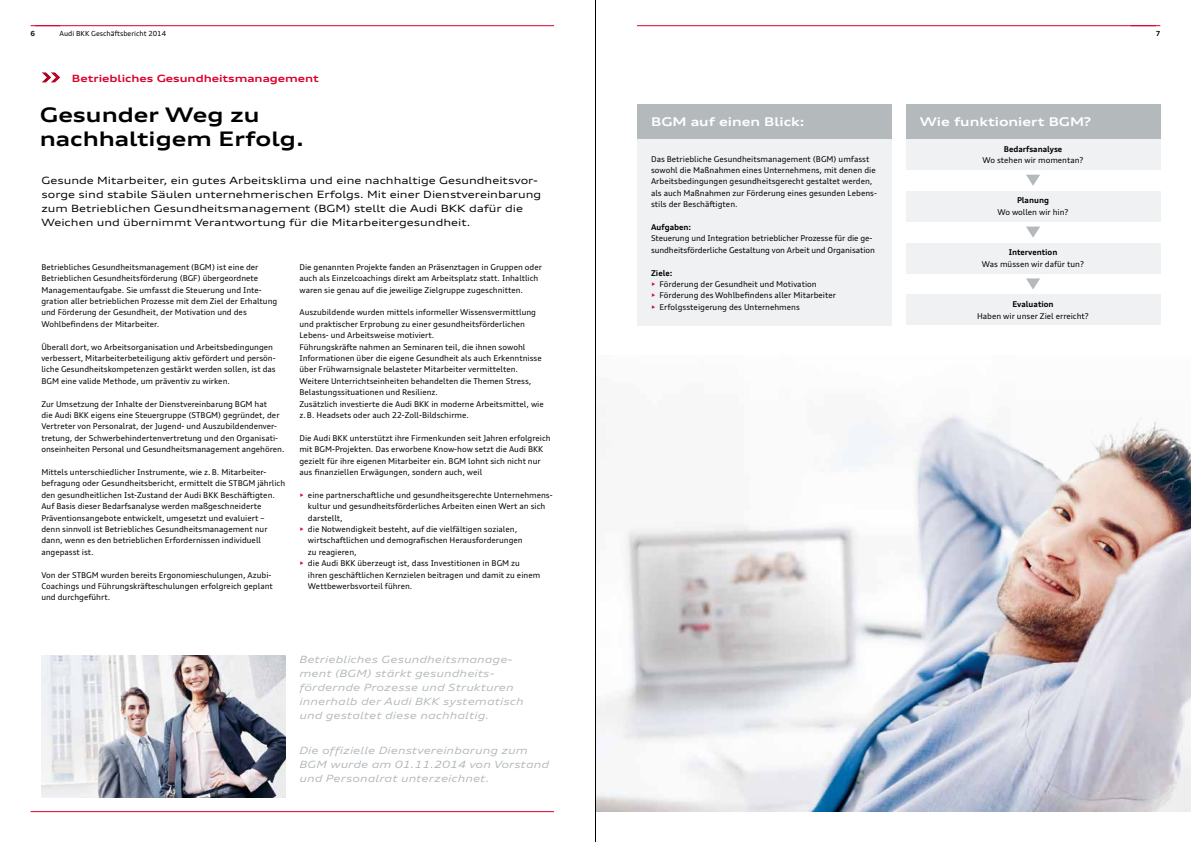
<style>
.page{position:relative;width:1191px;height:842px;background:#fff}
.page>*{position:absolute;margin:0;border:0;box-sizing:border-box;transform-origin:0 0}
.t1{font:700 expanded 20px/24px "Audi Type";color:#000}
.t2{font:700 expanded 12px "Audi Type";color:#fff}
.t3{font:expanded 10px/14px "Audi Type";color:#000}
.t4{font:italic expanded 10px/14px "Audi Type";color:#b4b9bc}
.t5{font:700 expanded 10px "Audi Type";color:#db012a}
.t6{font:8px/11.4px "Audi Type";color:#000}
.t7{font:700 8px "Audi Type";color:#000}
.t8{font:7px "Audi Type";color:#000}
.t9{font:700 7px "Audi Type";color:#000}
.s1{color:#db012a}
.s2{font-weight:700}
</style>
<div class="page">
<img style="left:596px;top:414px;width:595px;height:397px">
<img style="left:41px;top:655px;width:244px;height:142px">
<div style="left:41px;top:71px;width:20px;height:12px;background:#000;opacity:.2"></div>
<div style="left:637px;top:138px;width:254px;height:187px;background:#f0f1f2"></div>
<div style="left:637px;top:105px;width:254px;height:34px;background:#b4b9bc"></div>
<div style="left:905px;top:105px;width:255px;height:34px;background:#b4b9bc"></div>
<div style="left:905px;top:139px;width:255px;height:31px;background:#f0f1f2"></div>
<div style="left:905px;top:243px;width:255px;height:30px;background:#f0f1f2"></div>
<div style="left:905px;top:191px;width:255px;height:31px;background:#f0f1f2"></div>
<div style="left:905px;top:295px;width:255px;height:30px;background:#f0f1f2"></div>
<svg style="left:1026px;top:175px;width:14px;height:11px"></svg>
<svg style="left:1026px;top:227px;width:14px;height:11px"></svg>
<svg style="left:1026px;top:278px;width:14px;height:12px"></svg>
<hr style="left:35px;top:26px;width:519px;height:1px;background:#db012a">
<svg style="left:31px;top:25px;width:29px;height:1px"></svg>
<hr style="left:637px;top:26px;width:518px;height:1px;background:#db012a">
<hr style="left:1130px;top:25px;width:30px;height:1px;background:#db012a">
<hr style="left:31px;top:811px;width:523px;height:1px;background:#db012a">
<hr style="left:595px;top:0;width:1px;height:842px;background:#000">
<p class="t9" style="left:31px;top:29px;width:6px">6</p>
<p class="t8" style="left:60px;top:29px;width:108px">Audi BKK Geschäftsbericht 2014</p>
<p class="t9" style="left:1155px;top:29px;width:6px">7</p>
<p class="t5" style="left:72px;top:73px;width:248px">Betriebliches Gesundheitsmanagement</p>
<h1 class="t1" style="left:40px;top:102px;width:265px">Gesunder Weg zu nachhaltigem Erfolg.</h1>
<p class="t3" style="left:41px;top:174px;width:501px">Gesunde Mitarbeiter, ein gutes Arbeitsklima und eine nachhaltige Gesundheitsvor&shy;sorge sind stabile Säulen unternehmerischen Erfolgs. Mit einer Dienstvereinbarung zum Betrieblichen Gesundheitsmanagement (BGM) stellt die Audi BKK dafür die Weichen und übernimmt Verantwortung für die Mitarbeitergesundheit.</p>
<p class="t6" style="left:41px;top:261px;width:237px">Betriebliches Gesundheitsmanagement (BGM) ist eine der Betrieblichen Gesundheitsförderung (BGF) übergeordnete Managementaufgabe. Sie umfasst die Steuerung und Inte&shy;gration aller betrieblichen Prozesse mit dem Ziel der Erhaltung und Förderung der Gesundheit, der Motivation und des Wohlbefindens der Mitarbeiter.</p>
<p class="t6" style="left:41px;top:341px;width:236px">Überall dort, wo Arbeitsorganisation und Arbeitsbedingungen verbessert, Mitarbeiterbeteiligung aktiv gefördert und persön&shy;liche Gesundheitskompetenzen gestärkt werden sollen, ist das BGM eine valide Methode, um präventiv zu wirken.</p>
<p class="t6" style="left:41px;top:398px;width:245px">Zur Umsetzung der Inhalte der Dienstvereinbarung BGM hat<br>die Audi BKK eigens eine Steuergruppe (STBGM) gegründet, der Vertreter von Personalrat, der Jugend- und Auszubildendenver&shy;tretung, der Schwerbehindertenvertretung und den Organisati&shy;onseinheiten Personal und Gesundheitsmanagement angehören.</p>
<p class="t6" style="left:41px;top:466px;width:245px">Mittels unterschiedlicher Instrumente, wie z.B. Mitarbeiter&shy;befragung oder Gesundheitsbericht, ermittelt die STBGM jährlich den gesundheitlichen Ist-Zustand der Audi BKK Beschäftigten.<br>Auf Basis dieser Bedarfsanalyse werden maßgeschneiderte Präventionsangebote entwickelt, umgesetzt und evaluiert –<br>denn sinnvoll ist Betriebliches Gesundheitsmanagement nur dann, wenn es den betrieblichen Erfordernissen individuell angepasst ist.</p>
<p class="t6" style="left:41px;top:569px;width:233px">Von der STBGM wurden bereits Ergonomieschulungen, Azubi-<br>Coachings und Führungskräfteschulungen erfolgreich geplant und durchgeführt.</p>
<p class="t6" style="left:299px;top:261px;width:244px">Die genannten Projekte fanden an Präsenztagen in Gruppen oder auch als Einzelcoachings direkt am Arbeitsplatz statt. Inhaltlich waren sie genau auf die jeweilige Zielgruppe zugeschnitten.</p>
<p class="t6" style="left:299px;top:307px;width:246px">Auszubildende wurden mittels informeller Wissensvermittlung und praktischer Erprobung zu einer gesundheitsförderlichen Lebens- und Arbeitsweise motiviert.<br>Führungskräfte nahmen an Seminaren teil, die ihnen sowohl Informationen über die eigene Gesundheit als auch Erkenntnisse über Frühwarnsignale belasteter Mitarbeiter vermittelten.<br>Weitere Unterrichtseinheiten behandelten die Themen Stress, Belastungssituationen und Resilienz.<br>Zusätzlich investierte die Audi BKK in moderne Arbeitsmittel, wie z.B. Headsets oder auch 22-Zoll-Bildschirme.</p>
<p class="t6" style="left:299px;top:432px;width:253px">Die Audi BKK unterstützt ihre Firmenkunden seit Jahren erfolgreich mit BGM-Projekten. Das erworbene Know-how setzt die Audi BKK gezielt für ihre eigenen Mitarbeiter ein. BGM lohnt sich nicht nur aus finanziellen Erwägungen, sondern auch, weil</p>
<p class="t6" style="left:308px;top:489px;width:246px;text-indent:-9px"><span class="s1">•</span> eine partnerschaftliche und gesundheitsgerechte Unternehmens&shy;kultur und gesundheitsförderliches Arbeiten einen Wert an sich darstellt,</p>
<p class="t6" style="left:308px;top:523px;width:216px;text-indent:-9px"><span class="s1">•</span> die Notwendigkeit besteht, auf die vielfältigen sozialen, wirtschaftlichen und demografischen Herausforderungen zu reagieren,</p>
<p class="t6" style="left:308px;top:558px;width:234px;text-indent:-9px"><span class="s1">•</span> die Audi BKK überzeugt ist, dass Investitionen in BGM zu ihren geschäftlichen Kernzielen beitragen und damit zu einem<br>Wettbewerbsvorteil führen.</p>
<p class="t4" style="left:299px;top:652px;width:226px">Betriebliches Gesundheitsmanage&shy;ment (BGM) stärkt gesundheits&shy;fördernde Prozesse und Strukturen innerhalb der Audi BKK systematisch und gestaltet diese nachhaltig.</p>
<p class="t4" style="left:299px;top:744px;width:251px">Die offizielle Dienstvereinbarung zum<br>BGM wurde am 01.11.2014 von Vorstand und Personalrat unterzeichnet.</p>
<h2 class="t2" style="left:651px;top:115px;width:155px">BGM auf einen Blick:</h2>
<h2 class="t2" style="left:920px;top:115px;width:173px">Wie funktioniert BGM?</h2>
<p class="t7" style="left:1003px;top:144px;width:60px">Bedarfsanalyse</p>
<p class="t6" style="left:982px;top:154px;width:103px">Wo stehen wir momentan?</p>
<p class="t6" style="left:651px;top:153px;width:227px">Das Betriebliche Gesundheitsmanagement (BGM) umfasst sowohl die Maßnahmen eines Unternehmens, mit denen die Arbeitsbedingungen gesundheitsgerecht gestaltet werden, als auch Maßnahmen zur Förderung eines gesunden Lebens&shy;stils der Beschäftigten.</p>
<p class="t7" style="left:651px;top:222px;width:42px">Aufgaben:</p>
<p class="t6" style="left:651px;top:233px;width:225px">Steuerung und Integration betrieblicher Prozesse für die ge&shy;sundheitsförderliche Gestaltung von Arbeit und Organisation</p>
<p class="t6" style="left:651px;top:267px;width:186px"><span class="s2">Ziele:<br></span><span class="s1">►</span> Förderung der Gesundheit und Motivation<br><span class="s1">►</span> Förderung des Wohlbefindens aller Mitarbeiter <span class="s1">►</span> Erfolgssteigerung des Unternehmens</p>
<p class="t7" style="left:1017px;top:196px;width:34px">Planung</p>
<p class="t6" style="left:997px;top:206px;width:73px">Wo wollen wir hin?</p>
<p class="t7" style="left:1008px;top:247px;width:50px">Intervention</p>
<p class="t6" style="left:982px;top:258px;width:104px">Was müssen wir dafür tun?</p>
<p class="t7" style="left:1012px;top:299px;width:43px">Evaluation</p>
<p class="t6" style="left:977px;top:310px;width:113px">Haben wir unser Ziel erreicht?</p>
</div>
